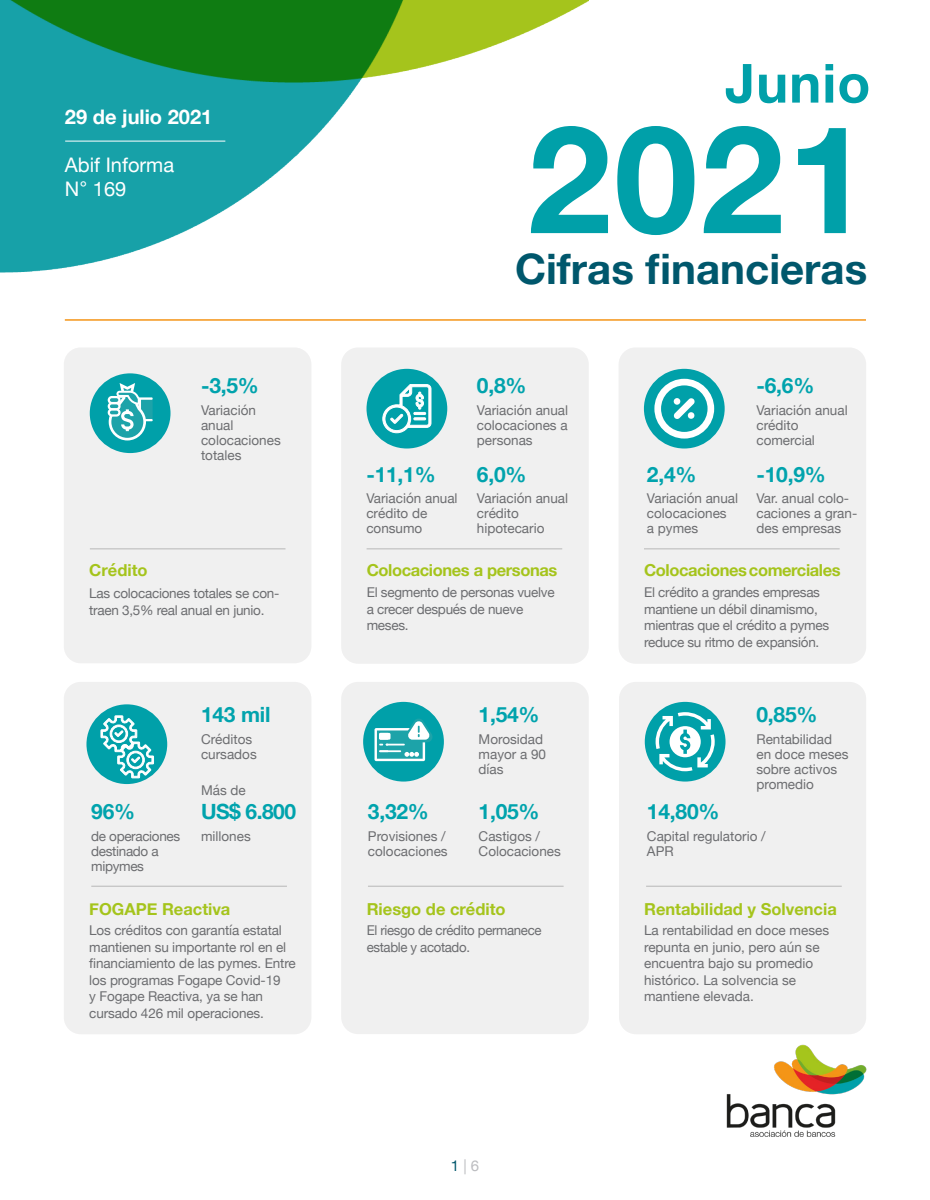
<style>
.page{position:relative;width:930px;height:1200px;background:#fff}
.page>*{position:absolute;margin:0;border:0;box-sizing:border-box;transform-origin:0 0}
.t1{font:700 150px "Helvetica Neue";color:#00a0a9}
.t2{font:700 54px "Helvetica Neue";letter-spacing:.02em;color:#00a0a9}
.t3{font:700 42px "Helvetica Neue";color:#00576c}
.t4{font:700 21px "Helvetica Neue";letter-spacing:-.01em;color:#00a3ad}
.t5{font:20.1px/24.2px "Helvetica Neue";color:#fff}
.t6{font:700 20.1px "Helvetica Neue";color:#fff}
.t7{font:700 16.5px "Helvetica Neue";color:#a5c41c}
.t8{font:700 16.5px "Helvetica Neue";letter-spacing:-.025em;color:#a5c41c}
.t9{font:15px "Helvetica Neue";color:#bcbdc0}
.t10{font:13.5px/15px "Helvetica Neue";color:#6c6d70}
.t11{font:13.5px/16.5px "Helvetica Neue";letter-spacing:-.02em;color:#6c6d70}
.t12{font:13.5px/15px "Helvetica Neue";letter-spacing:-.025em;color:#6c6d70}
.s1{font-family:"Arial"}
.s2{color:#00576c}
</style>
<div class="page">
<div style="left:64px;top:347px;width:247px;height:316px;background:#f0f0f0;border-radius:17px"></div>
<div style="left:619px;top:682px;width:247px;height:352px;background:#f0f0f0;border-radius:17px"></div>
<div style="left:341px;top:347px;width:248px;height:317px;background:#f0f0f0;border-radius:17px"></div>
<div style="left:64px;top:682px;width:247px;height:352px;background:#f0f0f0;border-radius:17px"></div>
<div style="left:341px;top:682px;width:248px;height:352px;background:#f0f0f0;border-radius:17px"></div>
<div style="left:619px;top:347px;width:247px;height:317px;background:#f0f0f0;border-radius:17px"></div>
<img style="left:0;top:0;width:589px;height:273px">
<hr style="left:65px;top:141px;width:160px;height:1px;background:#fff">
<img style="left:726px;top:1044px;width:141px;height:93px">
<hr style="left:65px;top:319px;width:801px;height:2px;background:#f49517">
<div style="left:90px;top:373px;width:81px;height:80px;background:#00a0a9;border-radius:50%"></div>
<hr style="left:90px;top:548px;width:196px;height:1px;background:#231f20">
<hr style="left:367px;top:548px;width:195px;height:1px;background:#231f20">
<hr style="left:644px;top:548px;width:196px;height:1px;background:#231f20">
<div style="left:367px;top:369px;width:80px;height:80px;background:#00a0a9;border-radius:50%"></div>
<div style="left:644px;top:369px;width:81px;height:80px;background:#00a0a9;border-radius:50%"></div>
<div style="left:363px;top:702px;width:81px;height:80px;background:#00a0a9;border-radius:50%"></div>
<hr style="left:91px;top:886px;width:196px;height:1px;background:#231f20">
<hr style="left:368px;top:886px;width:196px;height:1px;background:#231f20">
<svg style="left:383px;top:385px;width:48px;height:48px"></svg>
<hr style="left:646px;top:886px;width:196px;height:1px;background:#231f20">
<svg style="left:109px;top:383px;width:44px;height:57px"></svg>
<div style="left:109px;top:397px;width:10px;height:6px;background:#1da3a9;border-radius:3px"></div>
<div style="left:108px;top:396px;width:13px;height:8px;border:2px solid #fff;border-radius:3px"></div>
<div style="left:109px;top:403px;width:10px;height:6px;background:#1da3a9;border-radius:3px"></div>
<div style="left:108px;top:402px;width:13px;height:8px;border:2px solid #fff;border-radius:3px"></div>
<div style="left:109px;top:410px;width:10px;height:5px;background:#1da3a9;border-radius:3px"></div>
<div style="left:108px;top:408px;width:13px;height:9px;border:2px solid #fff;border-radius:3px"></div>
<svg style="left:375px;top:719px;width:58px;height:42px"></svg>
<div style="left:86px;top:704px;width:81px;height:80px;background:#00a0a9;border-radius:50%"></div>
<svg style="left:101px;top:716px;width:53px;height:62px"></svg>
<div style="left:645px;top:702px;width:81px;height:80px;background:#00a0a9;border-radius:50%"></div>
<svg style="left:656px;top:712px;width:59px;height:59px"></svg>
<div style="left:654px;top:379px;width:60px;height:60px;background:#fff;border-radius:50%"></div>
<div style="left:661px;top:385px;width:47px;height:47px;background:#00a0a9;border-radius:50%"></div>
<svg style="left:674px;top:398px;width:21px;height:21px"></svg>
<h3 class="t6" style="left:65px;top:101px;width:149px">29 de julio 2021</h3>
<h3 class="t5" style="left:65px;top:154px;width:111px">Abif Informa<br>N<span class="s1">°</span> 169</h3>
<h3 class="t4" style="left:201px;top:369px;width:59px">-3,5%</h3>
<p class="t10" style="left:201px;top:404px;width:81px">Variación anual colocaciones totales</p>
<p class="t7" style="left:89px;top:558px;width:60px">Crédito</p>
<p class="t11" style="left:89px;top:585px;width:192px;line-height:17.2px">Las colocaciones totales se con&shy;traen 3,5% real anual en junio.</p>
<h2 class="t2" style="left:725px;top:41px;width:147px">Junio</h2>
<h1 class="t1" style="left:528px;top:62px;width:344px">2021</h1>
<h3 class="t3" style="left:515px;top:236px;width:354px">Cifras financieras</h3>
<h3 class="t4" style="left:477px;top:369px;width:51px">0,8%</h3>
<h3 class="t4" style="left:756px;top:369px;width:59px">-6,6%</h3>
<h3 class="t4" style="left:366px;top:458px;width:71px">-11,1%</h3>
<p class="t10" style="left:366px;top:492px;width:93px">Variación anual crédito de consumo</p>
<p class="t10" style="left:477px;top:404px;width:93px;text-align:justify">Variación anual colocaciones a personas</p>
<p class="t10" style="left:756px;top:404px;width:93px">Variación anual crédito comercial</p>
<h3 class="t4" style="left:477px;top:458px;width:51px">6,0%</h3>
<h3 class="t4" style="left:647px;top:458px;width:51px">2,4%</h3>
<h3 class="t4" style="left:756px;top:458px;width:71px">-10,9%</h3>
<p class="t10" style="left:477px;top:492px;width:93px">Variación anual crédito hipotecario</p>
<p class="t10" style="left:647px;top:492px;width:93px">Variación anual colocaciones<br>a pymes</p>
<p class="t10" style="left:756px;top:492px;width:102px">Var. anual colo&shy;caciones a gran&shy;des empresas</p>
<p class="t8" style="left:367px;top:558px;width:192px">Colocaciones a personas</p>
<p class="t11" style="left:367px;top:585px;width:189px">El segmento de personas vuelve a crecer después de nueve meses.</p>
<p class="t8" style="left:644px;top:558px;width:198px">Colocaciones comerciales</p>
<p class="t11" style="left:644px;top:585px;width:187px">El crédito a grandes empresas mantiene un débil dinamismo, mientras que el crédito a pymes reduce su ritmo de expansión.</p>
<h3 class="t4" style="left:201px;top:698px;width:71px">143 mil</h3>
<h3 class="t4" style="left:479px;top:698px;width:63px">1,54%</h3>
<h3 class="t4" style="left:756px;top:698px;width:63px">0,85%</h3>
<p class="t10" style="left:201px;top:733px;width:57px">Créditos cursados</p>
<p class="t10" style="left:201px;top:784px;width:46px">Más de</p>
<p class="t10" style="left:479px;top:733px;width:69px">Morosidad mayor a 90 días</p>
<p class="t10" style="left:756px;top:733px;width:94px">Rentabilidad en doce meses sobre activos promedio</p>
<h3 class="t4" style="left:91px;top:795px;width:45px">96%</h3>
<h3 class="t4" style="left:201px;top:795px;width:97px">US$ 6.800</h3>
<h3 class="t4" style="left:479px;top:795px;width:63px">1,05%</h3>
<h3 class="t4" style="left:368px;top:795px;width:63px">3,32%</h3>
<h3 class="t4" style="left:647px;top:795px;width:74px">14,80%</h3>
<p class="t12" style="left:91px;top:830px;width:90px">de operaciones destinado a mipymes</p>
<p class="t10" style="left:201px;top:830px;width:51px">millones</p>
<p class="t10" style="left:368px;top:830px;width:81px">Provisiones / colocaciones</p>
<p class="t10" style="left:479px;top:830px;width:84px">Castigos /<br>Colocaciones</p>
<p class="t10" style="left:647px;top:830px;width:120px">Capital regulatorio /<br>APR</p>
<p class="t7" style="left:89px;top:896px;width:143px">FOGAPE Reactiva</p>
<p class="t10" style="left:89px;top:923px;width:208px;line-height:16.5px">Los créditos con garantía estatal mantienen su importante rol en el financiamiento de las pymes. Entre los programas Fogape Covid-19<br>y Fogape Reactiva, ya se han cursado 426 mil operaciones.</p>
<p class="t7" style="left:367px;top:896px;width:140px">Riesgo de crédito</p>
<p class="t12" style="left:367px;top:923px;width:176px;line-height:16.5px">El riesgo de crédito permanece estable y acotado.</p>
<p class="t7" style="left:644px;top:896px;width:194px">Rentabilidad y Solvencia</p>
<p class="t10" style="left:644px;top:923px;width:187px;line-height:16.5px">La rentabilidad en doce meses repunta en junio, pero aún se encuentra bajo su promedio histórico. La solvencia se mantiene elevada.</p>
<p class="t9" style="left:451px;top:1155px;width:30px"><span class="s2">1</span> | 6</p>
</div>
